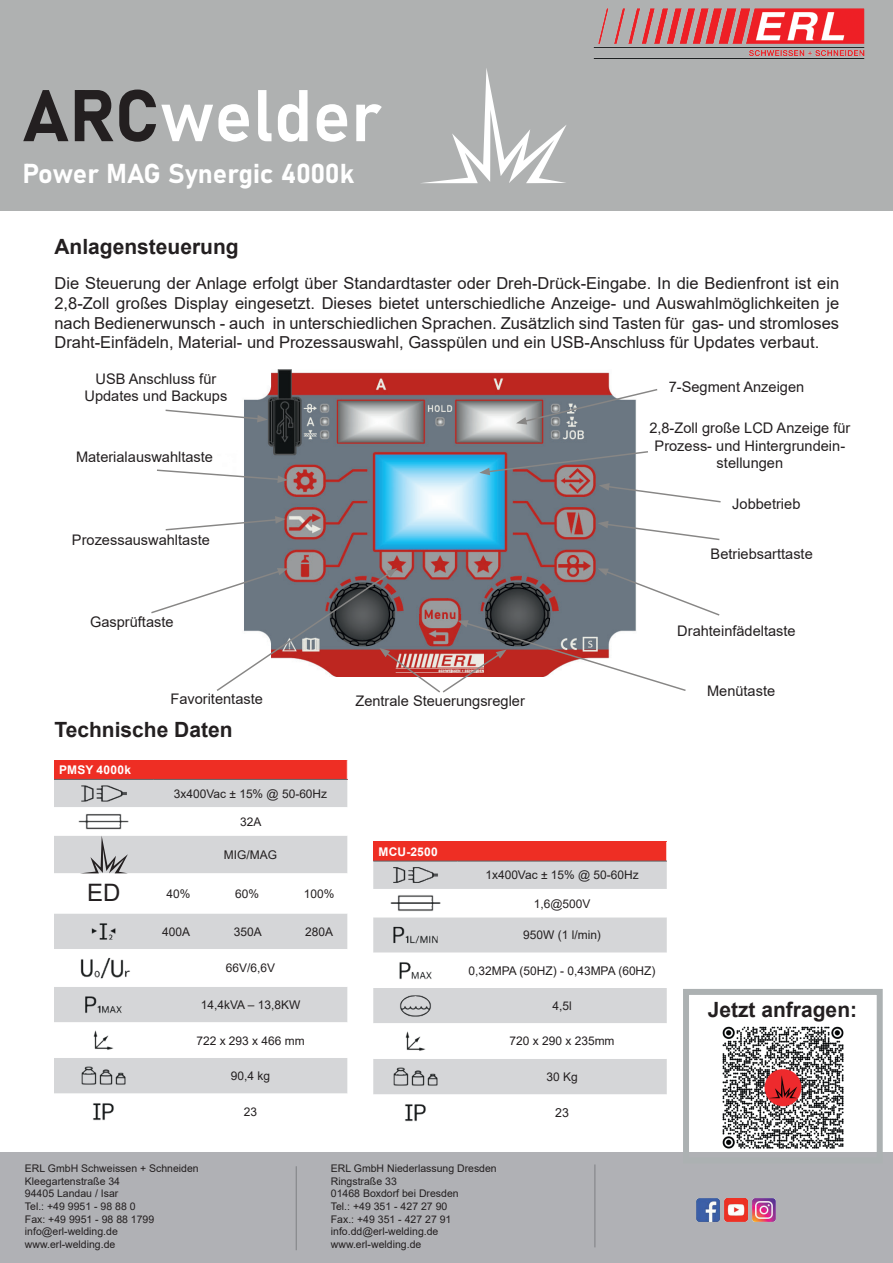
<style>
.page{position:relative;width:893px;height:1263px;background:#fff}
.page>*{position:absolute;margin:0;border:0;box-sizing:border-box;transform-origin:0 0}
.t1{font:72px "Bahnschrift";color:#fff}
.t2{font:27px "Bahnschrift";color:#fff}
.t3{font:24px "Arial";color:#231f20}
.t4{font:700 21px "Arial";color:#231f20}
.t5{font:16.5px/19.8px "Arial";color:#231f20;text-align:justify}
.t6{font:14.55px/17.5px "Arial";color:#231f20;text-align:center}
.t7{font:12.45px "Arial";color:#231f20}
.t8{font:12px "Arial";color:#231f20}
.t9{font:700 12px "Arial";letter-spacing:.02em;color:#fff}
.t10{font:10.5px/12.6px "Arial";color:#231f20}
.s1{color:#231f20}
</style>
<div class="page">
<div style="left:0;top:1152px;width:893px;height:111px;background:#b0b1b5"></div>
<hr style="left:296px;top:1166px;width:1px;height:84px;background:#7e8083">
<hr style="left:594px;top:1164px;width:1px;height:83px;background:#7e8083">
<img style="left:697px;top:1198px;width:23px;height:24px">
<img style="left:752px;top:1198px;width:24px;height:23px">
<img style="left:724px;top:1198px;width:24px;height:23px">
<div style="left:0;top:0;width:893px;height:211px;background:#afb1b1"></div>
<img style="left:593px;top:9px;width:271px;height:48px">
<img style="left:722px;top:1026px;width:122px;height:123px">
<svg style="left:423px;top:68px;width:144px;height:115px"></svg>
<div style="left:683px;top:989px;width:200px;height:174px;border:6px solid #acb1b2"></div>
<img style="left:244px;top:369px;width:392px;height:199px">
<svg style="left:157px;top:469px;width:131px;height:14px"></svg>
<svg style="left:479px;top:450px;width:169px;height:25px;background:#77838f"></svg>
<svg style="left:598px;top:521px;width:122px;height:20px"></svg>
<svg style="left:165px;top:409px;width:103px;height:13px"></svg>
<svg style="left:165px;top:516px;width:121px;height:15px"></svg>
<svg style="left:599px;top:483px;width:122px;height:20px"></svg>
<svg style="left:516px;top:388px;width:142px;height:36px"></svg>
<svg style="left:151px;top:568px;width:569px;height:125px"></svg>
<div style="left:54px;top:760px;width:293px;height:19px;background:#ee2e24"></div>
<div style="left:54px;top:780px;width:293px;height:27px;background:#d5d6d8"></div>
<svg style="left:54px;top:836px;width:293px;height:258px;fill:#d5d6d8"></svg>
<svg style="left:347px;top:760px;width:1px;height:19px"></svg>
<hr style="left:54px;top:779px;width:100px;height:1px;background:#636366">
<hr style="left:154px;top:779px;width:193px;height:1px;background:#636366">
<img style="left:73px;top:780px;width:62px;height:50px">
<svg style="left:80px;top:836px;width:48px;height:37px;background:#b9b9bb"></svg>
<img style="left:75px;top:913px;width:58px;height:208px">
<div style="left:373px;top:842px;width:294px;height:19px;background:#ee2e24"></div>
<div style="left:373px;top:862px;width:294px;height:27px;background:#d5d6d8"></div>
<svg style="left:373px;top:917px;width:294px;height:178px;fill:#d5d6d8"></svg>
<svg style="left:666px;top:842px;width:1px;height:19px"></svg>
<hr style="left:373px;top:861px;width:84px;height:1px;background:#636366">
<hr style="left:457px;top:861px;width:210px;height:1px;background:#636366">
<img style="left:384px;top:861px;width:62px;height:50px">
<img style="left:386px;top:917px;width:58px;height:205px">
<h1 class="t1" style="left:23px;top:61px;width:361px"><span class="s1">ARC</span>welder</h1>
<h2 class="t2" style="left:23px;top:153px;width:333px">Power MAG Synergic 4000k</h2>
<p class="t4" style="left:54px;top:232px;width:186px">Anlagensteuerung</p>
<p class="t5" style="left:54px;top:273px;width:786px">Die Steuerung der Anlage erfolgt über Standardtaster oder Dreh-Drück-Eingabe. In die Bedienfront ist ein 2,8-Zoll großes Display eingesetzt. Dieses bietet unterschiedliche Anzeige- und Auswahlmöglichkeiten je nach Bedienerwunsch - auch in unterschiedlichen Sprachen. Zusätzlich sind Tasten für gas- und stromloses Draht-Einfädeln, Material- und Prozessauswahl, Gasspülen und ein USB-Anschluss für Updates verbaut.</p>
<p class="t6" style="left:85px;top:370px;width:144px">USB Anschluss für<br>Updates und Backups</p>
<p class="t6" style="left:76px;top:448px;width:139px">Materialauswahltaste</p>
<p class="t6" style="left:72px;top:531px;width:139px">Prozessauswahltaste</p>
<p class="t6" style="left:669px;top:378px;width:137px">7-Segment Anzeigen</p>
<p class="t6" style="left:649px;top:419px;width:203px">2,8-Zoll große LCD Anzeige für<br>Prozess- und Hintergrundein-</p>
<p class="t6" style="left:717px;top:454px;width:68px">stellungen</p>
<p class="t6" style="left:732px;top:495px;width:70px">Jobbetrieb</p>
<p class="t6" style="left:711px;top:545px;width:104px">Betriebsarttaste</p>
<p class="t6" style="left:90px;top:613px;width:85px">Gasprüftaste</p>
<p class="t6" style="left:170px;top:690px;width:94px">Favoritentaste</p>
<p class="t4" style="left:54px;top:715px;width:180px">Technische Daten</p>
<p class="t9" style="left:59px;top:761px;width:73px">PMSY 4000k</p>
<p class="t8" style="left:174px;top:785px;width:155px">3x400Vac ± 15% @ 50-60Hz</p>
<p class="t8" style="left:240px;top:813px;width:23px">32A</p>
<p class="t8" style="left:224px;top:846px;width:55px">MIG/MAG</p>
<h3 class="t3" style="left:87px;top:876px;width:35px">ED</h3>
<p class="t8" style="left:167px;top:885px;width:25px">40%</p>
<p class="t8" style="left:235px;top:885px;width:25px">60%</p>
<p class="t8" style="left:304px;top:885px;width:32px">100%</p>
<p class="t8" style="left:162px;top:923px;width:29px">400A</p>
<p class="t8" style="left:234px;top:923px;width:29px">350A</p>
<p class="t8" style="left:305px;top:923px;width:29px">280A</p>
<p class="t8" style="left:226px;top:960px;width:51px">66V/6,6V</p>
<p class="t8" style="left:201px;top:996px;width:101px">14,4kVA – 13,8KW</p>
<p class="t8" style="left:196px;top:1032px;width:110px">722 x 293 x 466 mm</p>
<p class="t8" style="left:231px;top:1068px;width:41px">90,4 kg</p>
<p class="t8" style="left:244px;top:1103px;width:15px">23</p>
<p class="t6" style="left:355px;top:692px;width:171px">Zentrale Steuerungsregler</p>
<p class="t9" style="left:379px;top:843px;width:61px">MCU-2500</p>
<p class="t8" style="left:485px;top:867px;width:155px">1x400Vac ± 15% @ 50-60Hz</p>
<p class="t8" style="left:534px;top:895px;width:58px">1,6@500V</p>
<p class="t8" style="left:523px;top:927px;width:79px">950W (1 l/min)</p>
<p class="t8" style="left:469px;top:962px;width:188px">0,32MPA (50HZ) - 0,43MPA (60HZ)</p>
<p class="t8" style="left:552px;top:997px;width:21px">4,5l</p>
<p class="t8" style="left:510px;top:1033px;width:106px">720 x 290 x 235mm</p>
<p class="t8" style="left:546px;top:1068px;width:33px">30 Kg</p>
<p class="t7" style="left:555px;top:1104px;width:15px">23</p>
<p class="t6" style="left:677px;top:622px;width:120px">Drahteinfädeltaste</p>
<p class="t6" style="left:707px;top:682px;width:70px">Menütaste</p>
<p class="t4" style="left:708px;top:995px;width:151px">Jetzt anfragen:</p>
<p class="t10" style="left:25px;top:1162px;width:175px">ERL GmbH Schweissen + Schneiden<br>Kleegartenstraße 34<br>94405 Landau / Isar<br>Tel.: +49 9951 - 98 88 0<br>Fax: +49 9951 - 98 88 1799 info@erl-welding.de www.erl-welding.de</p>
<p class="t10" style="left:331px;top:1162px;width:167px">ERL GmbH Niederlassung Dresden<br>Ringstraße 33<br>01468 Boxdorf bei Dresden<br>Tel.: +49 351 - 427 27 90<br>Fax.: +49 351 - 427 27 91 info.dd@erl-welding.de www.erl-welding.de</p>
</div>
